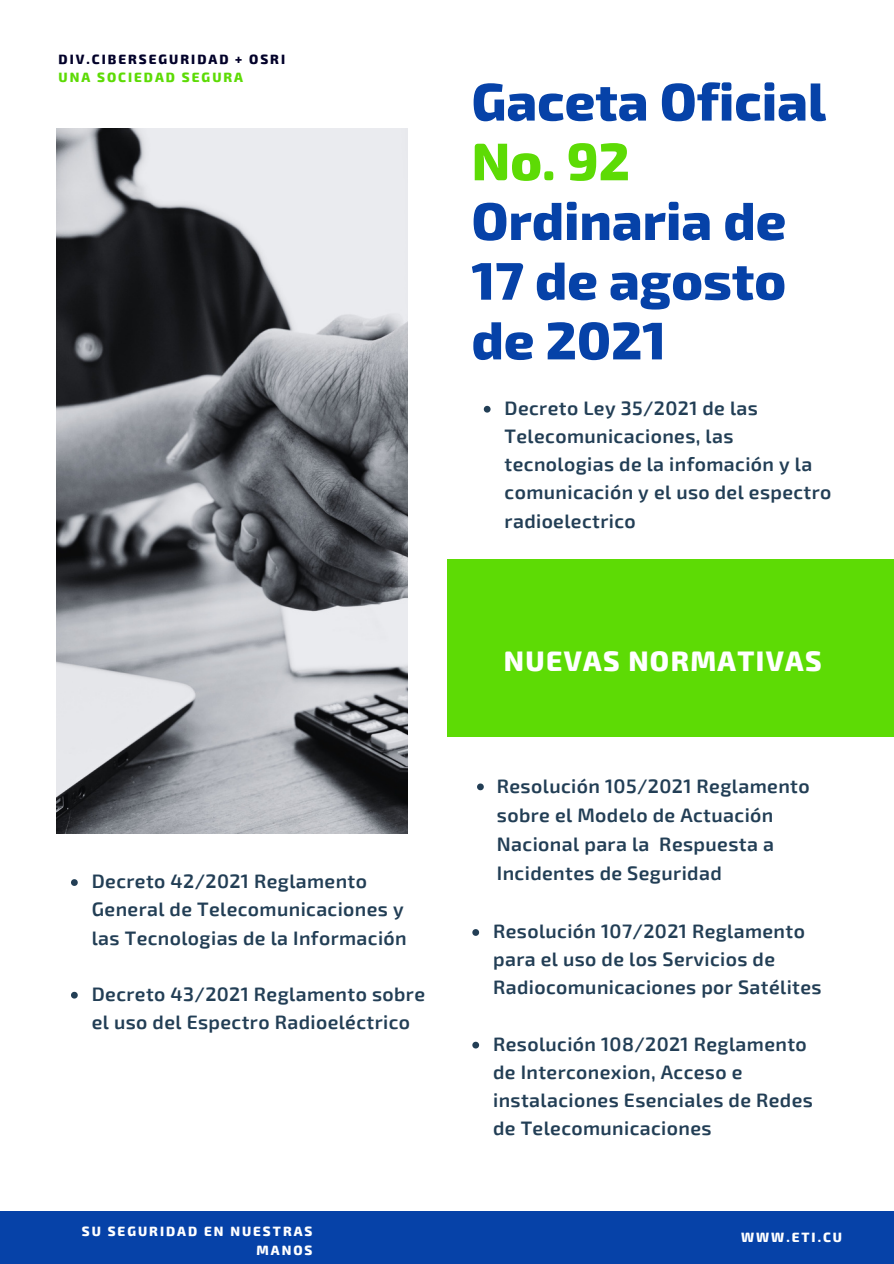
<style>
.page{position:relative;width:894px;height:1264px;background:#fff}
.page>*{position:absolute;margin:0;border:0;box-sizing:border-box;transform-origin:0 0}
.t1{font:800 52.95px/59.7px "Exo 2";color:#0642a8}
.t2{font:800 27.75px "Exo 2";letter-spacing:.05em;color:#fff}
.t3{font:600 19.5px/28.2px "Exo 2";letter-spacing:.02em;color:#223e55}
.t4{font:800 13.2px/18.8px "Exo 2";letter-spacing:.15em;color:#fff;text-align:right}
.t5{font:800 13.2px "Exo 2";letter-spacing:.15em;color:#020129}
.t6{font:800 13.2px "Exo 2";letter-spacing:.15em;color:#5ddb05}
.s1{color:#5ddb05}
</style>
<div class="page">
<img style="left:56px;top:128px;width:352px;height:705px">
<svg style="left:483px;top:406px;width:7px;height:6px"></svg>
<div style="left:447px;top:560px;width:446px;height:176px;background:#5ddb05"></div>
<svg style="left:71px;top:879px;width:7px;height:6px"></svg>
<svg style="left:71px;top:991px;width:7px;height:7px"></svg>
<div style="left:0;top:1211px;width:893px;height:52px;background:#0642a8"></div>
<svg style="left:477px;top:783px;width:6px;height:7px"></svg>
<svg style="left:472px;top:929px;width:7px;height:6px"></svg>
<svg style="left:472px;top:1041px;width:7px;height:7px"></svg>
<p class="t5" style="left:59px;top:50px;width:228px">DIV.CIBERSEGURIDAD + OSRI</p>
<p class="t6" style="left:59px;top:69px;width:186px">UNA SOCIEDAD SEGURA</p>
<p class="t1" style="left:471px;top:69px;width:356px">Gaceta Oficial<br><span class="s1">No. 92<br></span>Ordinaria de<br>17 de agosto de 2021</p>
<p class="t3" style="left:504px;top:393px;width:328px">Decreto Ley 35/2021 de las<br>Telecomunicaciones, las tecnologias de la infomación y la comunicación y el uso del espectro radioelectrico</p>
<p class="t3" style="left:92px;top:866px;width:316px">Decreto 42/2021 Reglamento<br>General de Telecomunicaciones y las Tecnologias de la Información</p>
<p class="t3" style="left:92px;top:978px;width:334px">Decreto 43/2021 Reglamento sobre el uso del Espectro Radioeléctrico</p>
<p class="t2" style="left:503px;top:643px;width:319px">NUEVAS NORMATIVAS</p>
<p class="t3" style="left:496px;top:770px;width:314px;line-height:29.2px">Resolución 105/2021 Reglamento sobre el Modelo de Actuación<br>Nacional para la Respuesta a<br>Incidentes de Seguridad</p>
<p class="t3" style="left:493px;top:916px;width:330px">Resolución 107/2021 Reglamento para el uso de los Servicios de<br>Radiocomunicaciones por Satélites</p>
<p class="t3" style="left:493px;top:1028px;width:321px">Resolución 108/2021 Reglamento de Interconexion, Acceso e instalaciones Esenciales de Redes de Telecomunicaciones</p>
<p class="t4" style="left:82px;top:1220px;width:232px">SU SEGURIDAD EN NUESTRAS<br>MANOS</p>
<p class="t4" style="left:740px;top:1226px;width:102px">WWW.ETI.CU</p>
</div>
